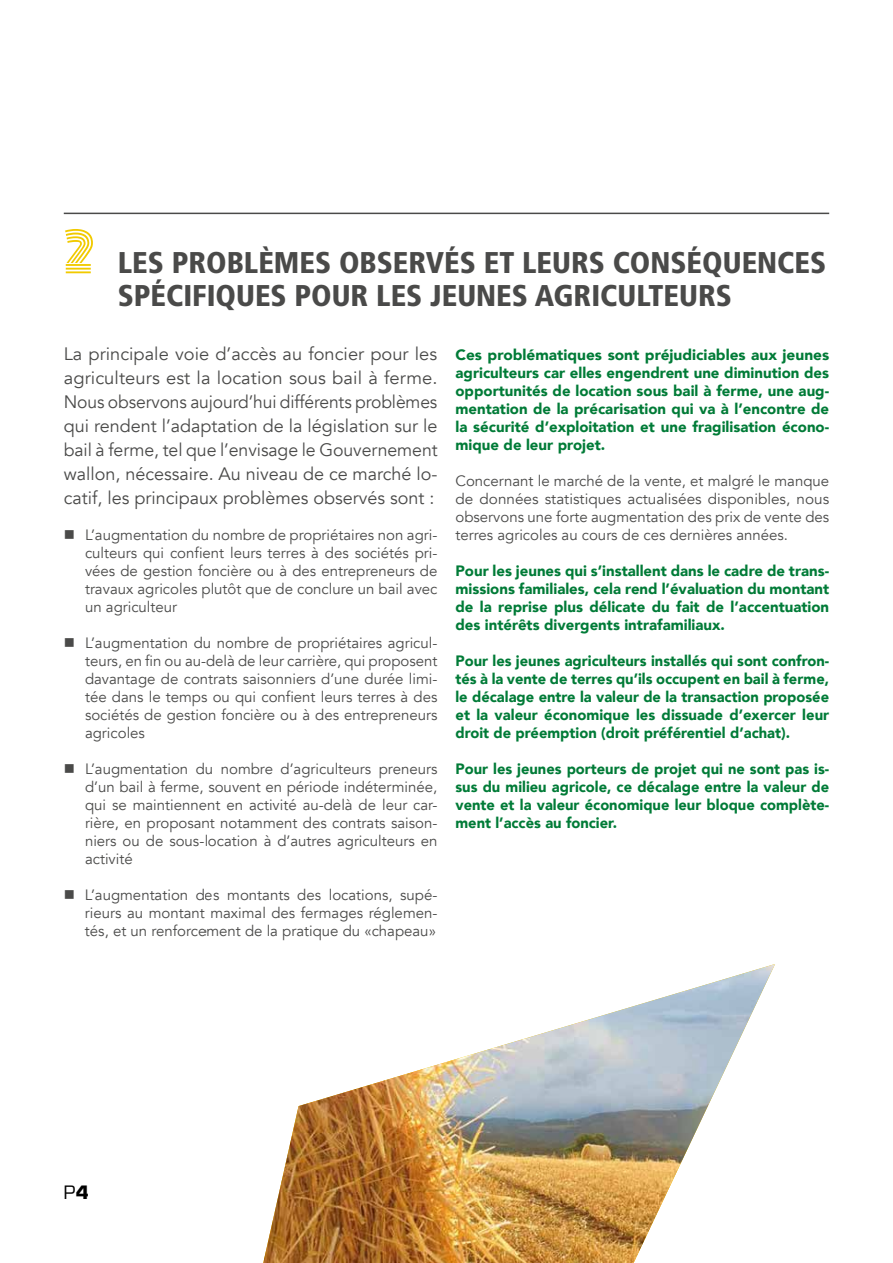
<style>
.page{position:relative;width:893px;height:1263px;background:#fff}
.page>*{position:absolute;margin:0;border:0;box-sizing:border-box;transform-origin:0 0}
.t1{font:900 condensed 30px/33px "Frutiger LT Std";color:#4a4a49}
.t2{font:18px/24px "Avenir";color:#4a4a49;text-align:justify}
.t3{font:18px "Eurostile LT Std";color:#000}
.t4{font:15px/18px "Avenir";color:#4a4a49;text-align:justify}
.t5{font:900 15px/18px "Avenir";color:#007b37;text-align:justify}
.s1{font-family:"Monoton";font-weight:400;font-stretch:normal;font-size:52.5px;color:#f1ca00}
.s2{font-weight:700}
</style>
<div class="page">
<hr style="left:64px;top:213px;width:765px;height:1px;background:#4a4a49">
<img style="left:263px;top:964px;width:512px;height:299px">
<h1 class="t1" style="left:118px;top:246px;width:710px;text-indent:-54px"><span class="s1">2</span> LES PROBLÈMES OBSERVÉS ET LEURS CONSÉQUENCES<br>SPÉCIFIQUES POUR LES JEUNES AGRICULTEURS</h1>
<p class="t2" style="left:64px;top:342px;width:375px">La principale voie d’accès au foncier pour les agriculteurs est la location sous bail à ferme.<br>Nous observons aujourd’hui différents problèmes qui rendent l’adaptation de la législation sur le bail à ferme, tel que l’envisage le Gouvernement wallon, nécessaire. Au niveau de ce marché lo&shy;catif, les principaux problèmes observés sont :</p>
<p class="t4" style="left:85px;top:526px;width:354px;text-indent:-21px">■ L’augmentation du nombre de propriétaires non agri&shy;culteurs qui confient leurs terres à des sociétés pri&shy;vées de gestion foncière ou à des entrepreneurs de travaux agricoles plutôt que de conclure un bail avec un agriculteur</p>
<p class="t4" style="left:85px;top:634px;width:354px;text-indent:-21px">■ L’augmentation du nombre de propriétaires agricul&shy;teurs, en fin ou au-delà de leur carrière, qui proposent davantage de contrats saisonniers d’une durée limi&shy;tée dans le temps ou qui confient leurs terres à des sociétés de gestion foncière ou à des entrepreneurs agricoles</p>
<p class="t4" style="left:85px;top:760px;width:354px;text-indent:-21px">■ L’augmentation du nombre d’agriculteurs preneurs d’un bail à ferme, souvent en période indéterminée, qui se maintiennent en activité au-delà de leur car&shy;rière, en proposant notamment des contrats saison&shy;niers ou de sous-location à d’autres agriculteurs en activité</p>
<p class="t4" style="left:85px;top:886px;width:354px;text-indent:-21px">■ L’augmentation des montants des locations, supé&shy;rieurs au montant maximal des fermages réglemen&shy;tés, et un renforcement de la pratique du «chapeau»</p>
<p class="t5" style="left:455px;top:345px;width:375px">Ces problématiques sont préjudiciables aux jeunes agriculteurs car elles engendrent une diminution des opportunités de location sous bail à ferme, une aug&shy;mentation de la précarisation qui va à l’encontre de la sécurité d’exploitation et une fragilisation écono&shy;mique de leur projet.</p>
<p class="t4" style="left:455px;top:472px;width:375px">Concernant le marché de la vente, et malgré le manque de données statistiques actualisées disponibles, nous observons une forte augmentation des prix de vente des terres agricoles au cours de ces dernières années.</p>
<p class="t5" style="left:455px;top:561px;width:375px">Pour les jeunes qui s’installent dans le cadre de trans&shy;missions familiales, cela rend l’évaluation du montant de la reprise plus délicate du fait de l’accentuation des intérêts divergents intrafamiliaux.</p>
<p class="t5" style="left:455px;top:651px;width:375px">Pour les jeunes agriculteurs installés qui sont confron&shy;tés à la vente de terres qu’ils occupent en bail à ferme, le décalage entre la valeur de la transaction proposée et la valeur économique les dissuade d’exercer leur droit de préemption (droit préférentiel d’achat).</p>
<p class="t5" style="left:455px;top:759px;width:375px">Pour les jeunes porteurs de projet qui ne sont pas is&shy;sus du milieu agricole, ce décalage entre la valeur de vente et la valeur économique leur bloque complète&shy;ment l’accès au foncier.</p>
<p class="t3" style="left:64px;top:1182px;width:26px">P<span class="s2">4</span></p>
</div>
